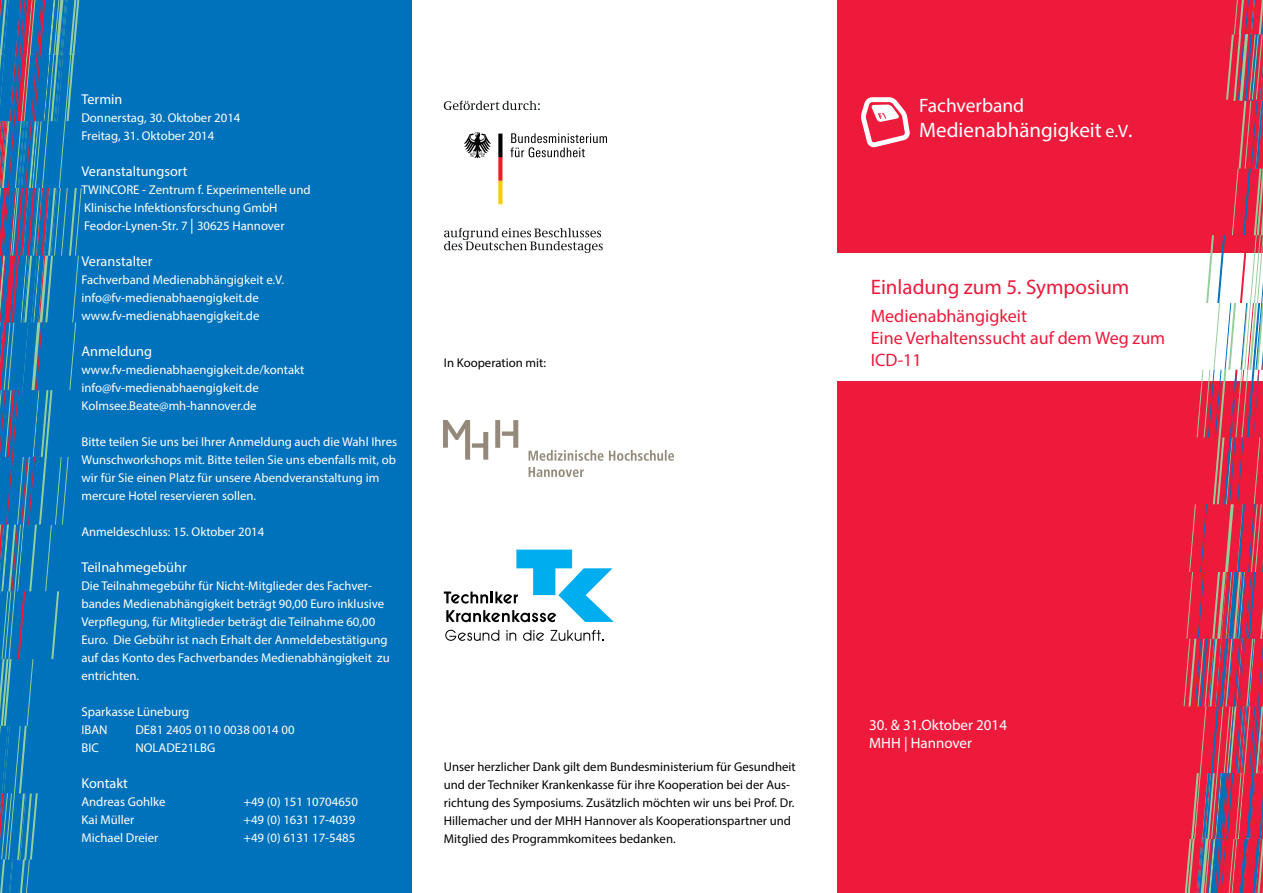
<style>
.page{position:relative;width:1263px;height:893px;background:#fff}
.page>*{position:absolute;margin:0;border:0;box-sizing:border-box;transform-origin:0 0}
.t1{font:21px "Myriad Pro";color:#ed1a3b}
.t2{font:21px "Myriad Pro";color:#fff}
.t3{font:19.5px "Myriad Pro";color:#fff}
.t4{font:18px/21.6px "Myriad Pro";color:#ed1a3b}
.t5{font:15px/18px "Myriad Pro";color:#fff}
.t6{font:14.25px "Myriad Pro";color:#fff}
.t7{font:12.9px "Myriad Pro";color:#fff}
.t8{font:12.75px/18px "Myriad Pro";color:#fff}
.t9{font:12.75px/18px "Myriad Pro";color:#000}
.s1{font-size:15px}
.s2{font-size:18px}
</style>
<div class="page">
<div style="left:0;top:0;width:412px;height:893px;background:#0072bc"></div>
<div style="left:838px;top:0;width:425px;height:893px;background:#ed1a3b"></div>
<div style="left:833px;top:253px;width:430px;height:128px;background:#fff"></div>
<img style="left:1183px;top:100px;width:80px;height:739px">
<img style="left:1226px;top:0;width:37px;height:100px">
<img style="left:1184px;top:839px;width:79px;height:54px">
<img style="left:0;top:54px;width:82px;height:739px">
<img style="left:0;top:793px;width:38px;height:100px">
<img style="left:0;top:0;width:80px;height:54px">
<svg style="left:861px;top:97px;width:49px;height:50px"></svg>
<svg style="left:464px;top:132px;width:27px;height:26px"></svg>
<svg style="left:498px;top:134px;width:4px;height:70px"></svg>
<svg style="left:510px;top:133px;width:97px;height:24px"></svg>
<svg style="left:444px;top:101px;width:96px;height:9px"></svg>
<svg style="left:444px;top:228px;width:159px;height:25px"></svg>
<img style="left:444px;top:420px;width:229px;height:56px">
<svg style="left:445px;top:630px;width:54px;height:11px"></svg>
<svg style="left:506px;top:630px;width:10px;height:11px"></svg>
<svg style="left:523px;top:630px;width:21px;height:11px"></svg>
<svg style="left:551px;top:630px;width:52px;height:11px"></svg>
<svg style="left:444px;top:550px;width:170px;height:72px"></svg>
<p class="t6" style="left:81px;top:91px;width:43px">Termin</p>
<p class="t8" style="left:81px;top:109px;width:160px">Donnerstag, 30. Oktober 2014<br>Freitag, 31. Oktober 2014</p>
<p class="t6" style="left:81px;top:163px;width:108px">Veranstaltungsort</p>
<p class="t8" style="left:81px;top:181px;width:231px">TWINCORE - Zentrum f. Experimentelle und<br>Klinische Infektionsforschung GmbH<br>Feodor-Lynen-Str. 7 <span class="s1">|</span> 30625 Hannover</p>
<p class="t6" style="left:81px;top:253px;width:73px">Veranstalter</p>
<p class="t8" style="left:81px;top:271px;width:204px">Fachverband Medienabhängigkeit e.V. info@fv-medienabhaengigkeit.de www.fv-medienabhaengigkeit.de</p>
<p class="t6" style="left:81px;top:343px;width:72px">Anmeldung</p>
<p class="t8" style="left:81px;top:361px;width:224px">www.fv-medienabhaengigkeit.de/kontakt info@fv-medienabhaengigkeit.de<br>Kolmsee.Beate@mh-hannover.de</p>
<p class="t8" style="left:81px;top:433px;width:317px">Bitte teilen Sie uns bei Ihrer Anmeldung auch die Wahl Ihres Wunschworkshops mit. Bitte teilen Sie uns ebenfalls mit, ob wir für Sie einen Platz für unsere Abendveranstaltung im mercure Hotel reservieren sollen.</p>
<p class="t8" style="left:81px;top:523px;width:184px">Anmeldeschluss: 15. Oktober 2014</p>
<p class="t6" style="left:81px;top:559px;width:107px">Teilnahmegebühr</p>
<p class="t8" style="left:81px;top:577px;width:310px">Die Teilnahmegebühr für Nicht-Mitglieder des Fachver&shy;bandes Medienabhängigkeit beträgt 90,00 Euro inklusive Verpflegung, für Mitglieder beträgt die Teilnahme 60,00<br>Euro. Die Gebühr ist nach Erhalt der Anmeldebestätigung auf das Konto des Fachverbandes Medienabhängigkeit zu entrichten.</p>
<p class="t7" style="left:81px;top:704px;width:109px">Sparkasse Lüneburg</p>
<p class="t8" style="left:81px;top:721px;width:28px">IBAN</p>
<p class="t8" style="left:135px;top:721px;width:161px">DE81 2405 0110 0038 0014 00</p>
<p class="t8" style="left:81px;top:739px;width:19px">BIC</p>
<p class="t8" style="left:135px;top:739px;width:82px">NOLADE21LBG</p>
<p class="t6" style="left:81px;top:775px;width:48px">Kontakt</p>
<p class="t8" style="left:81px;top:793px;width:86px">Andreas Gohlke</p>
<p class="t8" style="left:243px;top:793px;width:116px">+49 (0) 151 10704650</p>
<p class="t8" style="left:81px;top:811px;width:54px">Kai Müller</p>
<p class="t8" style="left:243px;top:811px;width:113px">+49 (0) 1631 17-4039</p>
<p class="t8" style="left:81px;top:829px;width:78px">Michael Dreier</p>
<p class="t8" style="left:243px;top:829px;width:113px">+49 (0) 6131 17-5485</p>
<p class="t9" style="left:444px;top:354px;width:104px">In Kooperation mit:</p>
<p class="t9" style="left:444px;top:758px;width:353px">Unser herzlicher Dank gilt dem Bundesministerium für Gesundheit und der Techniker Krankenkasse für ihre Kooperation bei der Aus&shy;richtung des Symposiums. Zusätzlich möchten wir uns bei Prof. Dr.<br>Hillemacher und der MHH Hannover als Kooperationspartner und Mitglied des Programmkomitees bedanken.</p>
<h2 class="t3" style="left:919px;top:93px;width:107px">Fachverband</h2>
<h1 class="t2" style="left:919px;top:117px;width:215px">Medienabhängigkeit <span class="s2">e.V</span>.</h1>
<h1 class="t1" style="left:871px;top:274px;width:260px">Einladung zum 5. Symposium</h1>
<h3 class="t4" style="left:871px;top:305px;width:296px">Medienabhängigkeit<br>Eine Verhaltenssucht auf dem Weg zum<br>ICD-11</h3>
<p class="t5" style="left:869px;top:716px;width:139px">30. &amp; 31.Oktober 2014<br>MHH | Hannover</p>
</div>
